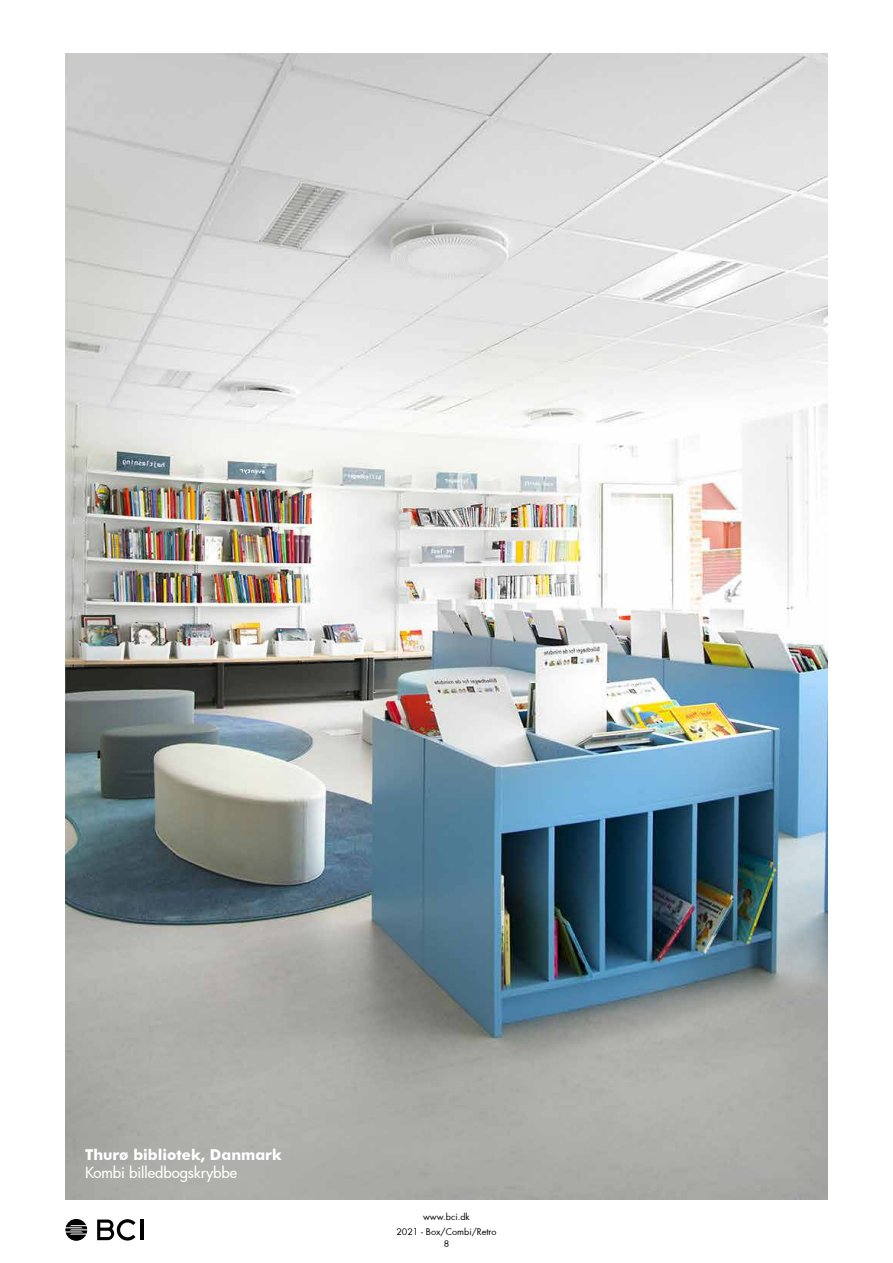
<style>
.page{position:relative;width:893px;height:1263px;background:#fff}
.page>*{position:absolute;margin:0;border:0;box-sizing:border-box;transform-origin:0 0}
.t1{font:700 15px "Futura BT";color:#fff}
.t2{font:500 15px "Futura";color:#fff}
.t3{font:9px "Futura";color:#000}
</style>
<div class="page">
<img style="left:66px;top:54px;width:761px;height:1145px">
<hr style="left:140px;top:1219px;width:3px;height:21px;background:#000">
<svg style="left:97px;top:1219px;width:39px;height:21px"></svg>
<svg style="left:65px;top:1219px;width:22px;height:22px"></svg>
<h1 class="t1" style="left:85px;top:1145px;width:198px">Thurø bibliotek, Danmark</h1>
<h1 class="t2" style="left:85px;top:1162px;width:153px">Kombi billedbogskrybbe</h1>
<p class="t3" style="left:423px;top:1210px;width:48px">www.bci.dk</p>
<p class="t3" style="left:396px;top:1226px;width:102px">2021 - Box/Combi/Retro</p>
<p class="t3" style="left:444px;top:1238px;width:7px">8</p>
</div>
